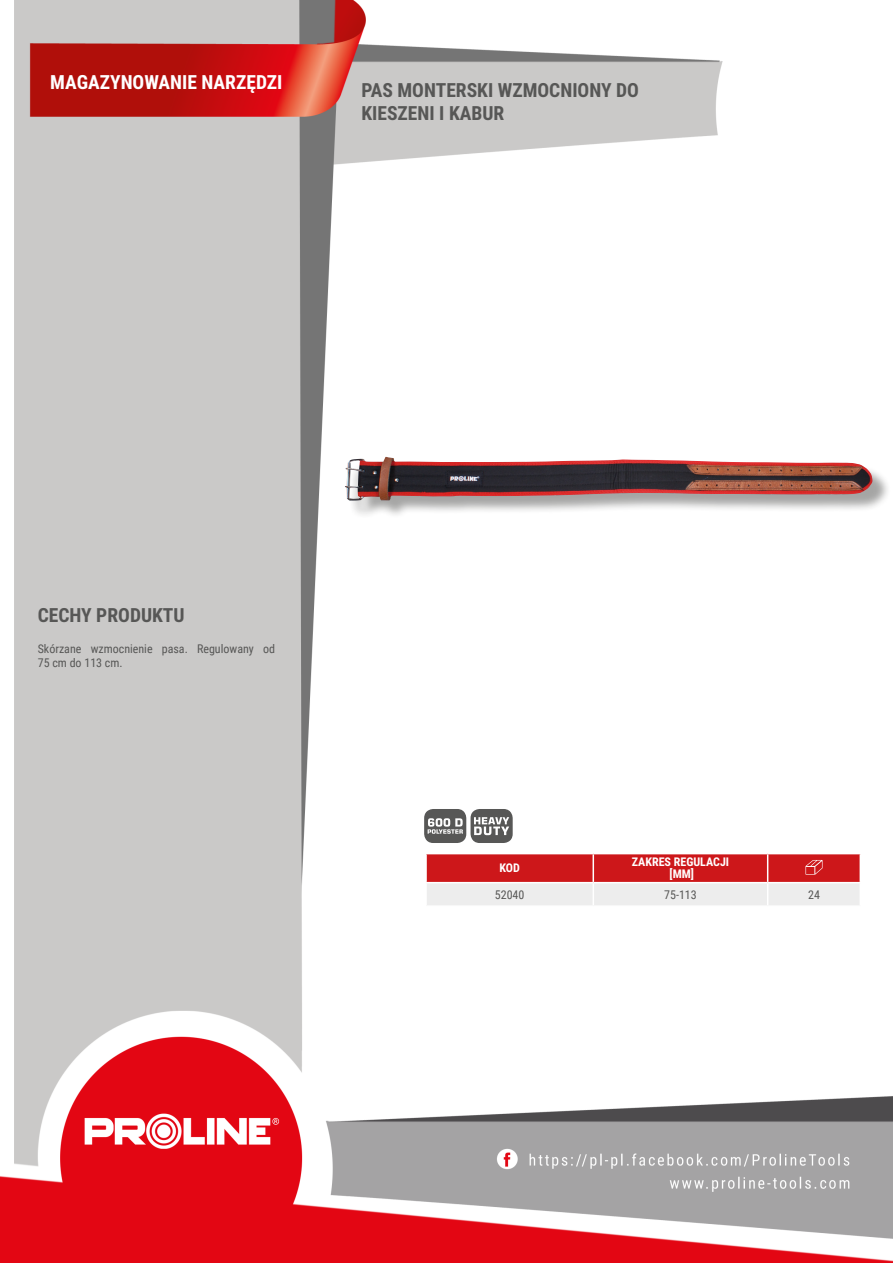
<style>
.page{position:relative;width:893px;height:1263px;background:#fff}
.page>*{position:absolute;margin:0;border:0;box-sizing:border-box;transform-origin:0 0}
.Lewo_bez_dzielenia{font:700 19.5px/23.4px "Roboto Condensed";color:#575756}
.NagĹ_Ăłwek{font:700 19.5px "Roboto Condensed";color:#fff}
.MateriaĹ__CECHY{font:700 19.5px "Roboto Condensed";color:#575756}
.Opisy{font:12px/14.4px "Roboto Condensed";color:#575756}
.Ĺšrodek_bez_dzieleni{font:700 12px "Roboto Condensed";color:#fff}
.Center{font:12px "Roboto Condensed";color:#575756}
.Indeks{font:12px "Roboto Condensed";color:#575756}
.Ĺšrodek__wymuszenie{font:700 12px "Roboto Condensed";color:#fff}
.Tabelka_nagĹ_Ăłwek{font:700 12px "Roboto Condensed";color:#fff}
</style>
<div class="page">
<img style="left:0;top:0;width:893px;height:1263px">
<div style="left:348px;top:460px;width:543px;height:59px;background:#1d1d1b;opacity:.4"></div>
<img style="left:345px;top:457px;width:527px;height:44px">
<hr style="left:425px;top:854px;width:2px;height:28px;background:#fff">
<hr style="left:425px;top:883px;width:2px;height:22px;background:#fff">
<hr style="left:425px;top:853px;width:168px;height:1px;background:#fff">
<hr style="left:425px;top:882px;width:168px;height:1px;background:#fff">
<hr style="left:425px;top:905px;width:168px;height:2px;background:#fff">
<hr style="left:593px;top:905px;width:175px;height:2px;background:#fff">
<hr style="left:768px;top:905px;width:93px;height:2px;background:#fff">
<svg style="left:426px;top:853px;width:435px;height:52px;background:#dd7e80"></svg>
<div style="left:425px;top:810px;width:41px;height:32px;background:#575756;border-radius:8px"></div>
<div style="left:424px;top:809px;width:42px;height:34px;border:1px solid #575756;border-radius:8px"></div>
<svg style="left:428px;top:818px;width:35px;height:16px"></svg>
<div style="left:471px;top:810px;width:41px;height:32px;background:#575756;border-radius:8px"></div>
<div style="left:471px;top:809px;width:42px;height:34px;border:1px solid #575756;border-radius:8px"></div>
<svg style="left:474px;top:817px;width:35px;height:18px"></svg>
<p class="NagĹ_Ăłwek" style="left:50px;top:69px;width:234px">MAGAZYNOWANIE NARZĘDZI</p>
<p class="Lewo_bez_dzielenia" style="left:361px;top:77px;width:279px">PAS MONTERSKI WZMOCNIONY DO<br>KIESZENI I KABUR</p>
<p class="MateriaĹ__CECHY" style="left:38px;top:601px;width:148px">CECHY PRODUKTU</p>
<p class="Opisy" style="left:38px;top:641px;width:239px">Skórzane wzmocnienie pasa. Regulowany od<br>75 cm do 113 cm.</p>
<p class="Tabelka_nagĹ_Ăłwek" style="left:499px;top:860px;width:22px">KOD</p>
<p class="Ĺšrodek_bez_dzieleni" style="left:632px;top:854px;width:99px">ZAKRES REGULACJI</p>
<p class="Ĺšrodek__wymuszenie" style="left:670px;top:866px;width:26px">[MM]</p>
<p class="Indeks" style="left:495px;top:886px;width:31px">52040</p>
<p class="Center" style="left:664px;top:886px;width:34px">75-113</p>
<p class="Center" style="left:808px;top:886px;width:13px">24</p>
</div>
